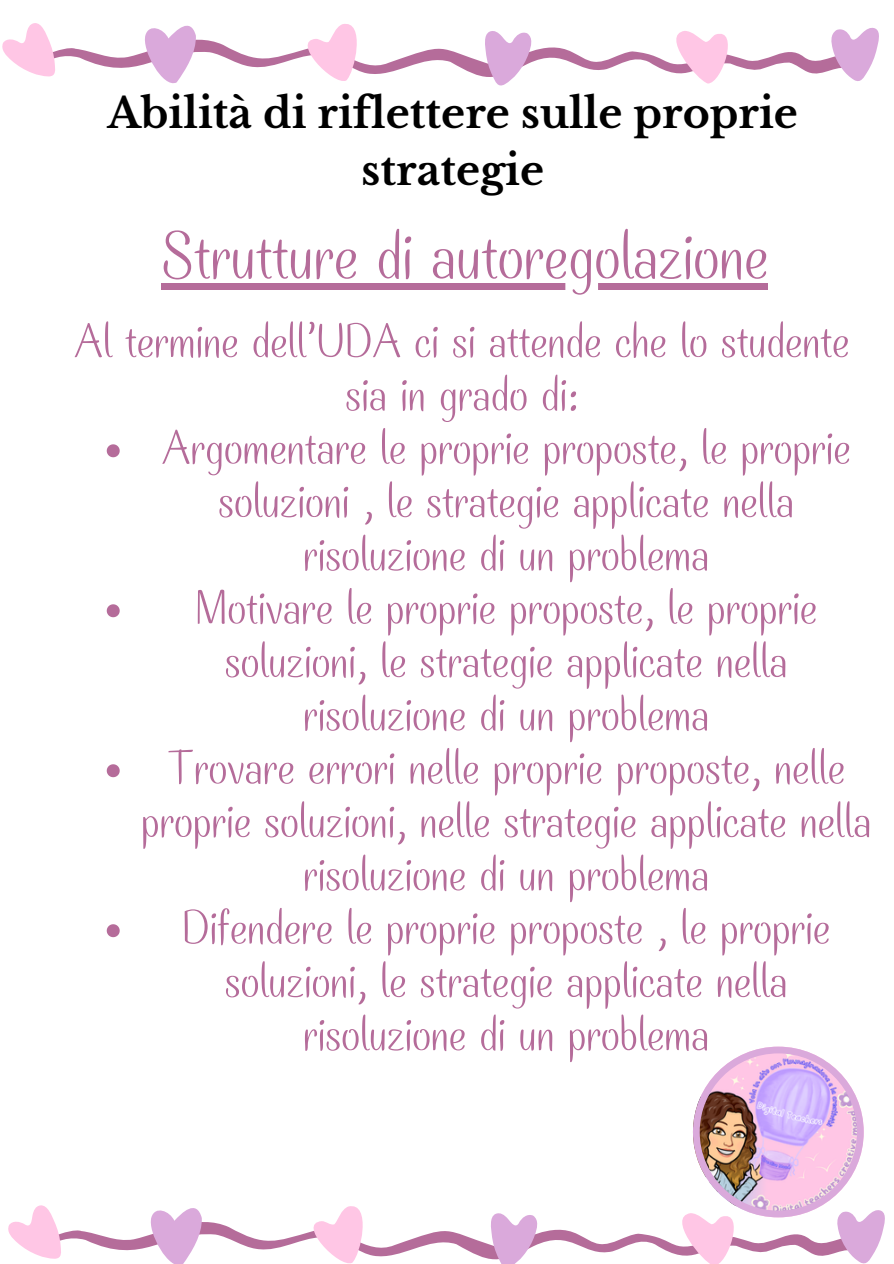
<style>
.page{position:relative;width:894px;height:1264px;background:#fff}
.page>*{position:absolute;margin:0;border:0;box-sizing:border-box;transform-origin:0 0}
.t1{font:72.75px "Rhyme TH Formal";color:#b56c9a}
.t2{font:52.35px/53.2px "Rhyme TH Formal";color:#b56c9a;text-align:center}
.t3{font:700 41.1px/56.8px "Libre Baskerville";color:#000;text-align:center}
</style>
<div class="page">
<svg style="left:45px;top:39px;width:784px;height:38px"></svg>
<svg style="left:290px;top:24px;width:76px;height:57px"></svg>
<svg style="left:660px;top:31px;width:80px;height:53px"></svg>
<svg style="left:2px;top:23px;width:55px;height:53px"></svg>
<svg style="left:141px;top:25px;width:55px;height:59px"></svg>
<svg style="left:829px;top:27px;width:50px;height:54px"></svg>
<svg style="left:482px;top:31px;width:51px;height:55px"></svg>
<svg style="left:8px;top:1046px;width:877px;height:217px"></svg>
<div style="left:161px;top:283px;width:607px;height:7px;background:#b56c9a"></div>
<svg style="left:107px;top:444px;width:13px;height:13px"></svg>
<svg style="left:107px;top:604px;width:13px;height:13px"></svg>
<svg style="left:107px;top:764px;width:13px;height:13px"></svg>
<svg style="left:107px;top:924px;width:13px;height:13px"></svg>
<p class="t3" style="left:107px;top:85px;width:691px">Abilità di riflettere sulle proprie strategie</p>
<h1 class="t1" style="left:161px;top:224px;width:608px">Strutture di autoregolazione</h1>
<h2 class="t2" style="left:74px;top:322px;width:776px">Al termine dell’UDA ci si attende che lo studente sia in grado di:</h2>
<p class="t2" style="left:162px;top:429px;width:690px">Argomentare le proprie proposte, le proprie soluzioni , le strategie applicate nella risoluzione di un problema</p>
<p class="t2" style="left:195px;top:589px;width:623px">Motivare le proprie proposte, le proprie soluzioni, le strategie applicate nella risoluzione di un problema</p>
<p class="t2" style="left:141px;top:749px;width:731px">Trovare errori nelle proprie proposte, nelle proprie soluzioni, nelle strategie applicate nella risoluzione di un problema</p>
<p class="t2" style="left:182px;top:909px;width:649px">Difendere le proprie proposte , le proprie soluzioni, le strategie applicate nella risoluzione di un problema</p>
</div>
